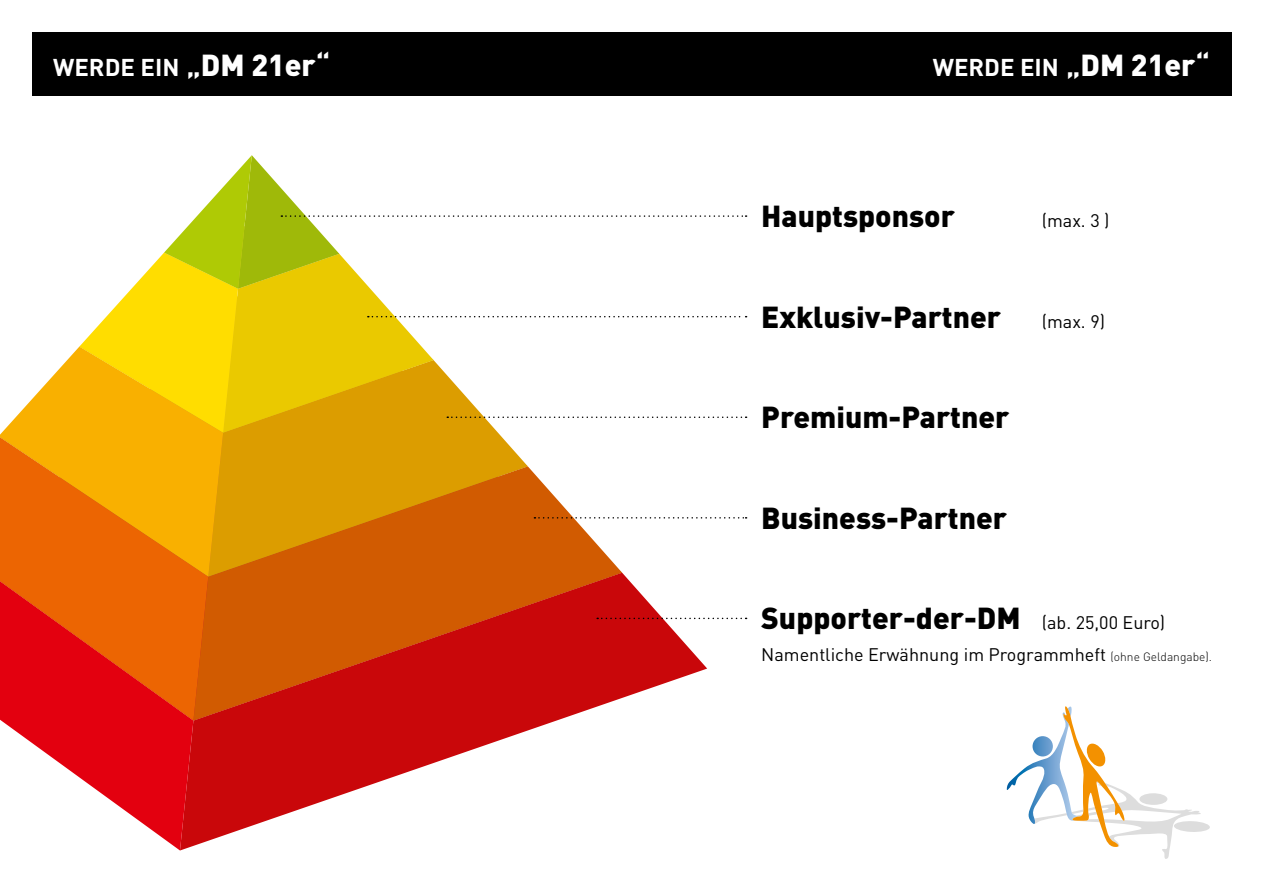
<style>
.page{position:relative;width:1263px;height:893px;background:#fff}
.page>*{position:absolute;margin:0;border:0;box-sizing:border-box;transform-origin:0 0}
.t1{font:900 30px "DIN";color:#000}
.t2{font:700 24px "DIN";color:#fff}
.t3{font:18px "DIN";color:#000}
.s1{font-size:30px}
.s2{font-weight:900;font-size:30px}
.s3{font-weight:400;font-size:18px}
.s4{font-weight:300;font-size:12px}
</style>
<div class="page">
<div style="left:32px;top:32px;width:1199px;height:64px;background:#000"></div>
<svg style="left:193px;top:573px;width:514px;height:273px"></svg>
<svg style="left:0;top:720px;width:193px;height:130px;fill:#e3070f"></svg>
<svg style="left:208px;top:466px;width:414px;height:254px;background:#d14319"></svg>
<svg style="left:0;top:577px;width:208px;height:143px;background:#e63708"></svg>
<svg style="left:223px;top:433px;width:305px;height:144px;background:#d78302"></svg>
<svg style="left:0;top:347px;width:223px;height:230px;background:#f39a17"></svg>
<svg style="left:1007px;top:706px;width:203px;height:153px"></svg>
<svg style="left:79px;top:155px;width:668px;height:278px"></svg>
<svg style="left:534px;top:517px;width:213px;height:2px"></svg>
<svg style="left:597px;top:618px;width:150px;height:1px"></svg>
<p class="t2" style="left:53px;top:52px;width:279px">WERDE EI N <span class="s1">„</span><span class="s2">DM 21er</span><span class="s1">“</span></p>
<p class="t2" style="left:933px;top:52px;width:279px">WERDE EI N <span class="s1">„</span><span class="s2">DM 21er</span><span class="s1">“</span></p>
<p class="t1" style="left:761px;top:196px;width:195px">Hauptsponsor</p>
<p class="t3" style="left:1042px;top:209px;width:69px">(max. 3 )</p>
<p class="t1" style="left:761px;top:297px;width:241px">Exklusiv-Partner</p>
<p class="t3" style="left:1042px;top:310px;width:65px">(max. 9)</p>
<p class="t1" style="left:761px;top:397px;width:250px">Premium-Partner</p>
<p class="t1" style="left:761px;top:498px;width:247px">Business-Partner</p>
<p class="t1" style="left:761px;top:598px;width:406px">Supporter-der-DM <span class="s3">(ab. 25,00 Euro)</span></p>
<p class="t3" style="left:761px;top:643px;width:452px">Namentliche Erwähnung im Programmheft <span class="s4">(ohne Geldangabe).</span></p>
</div>
